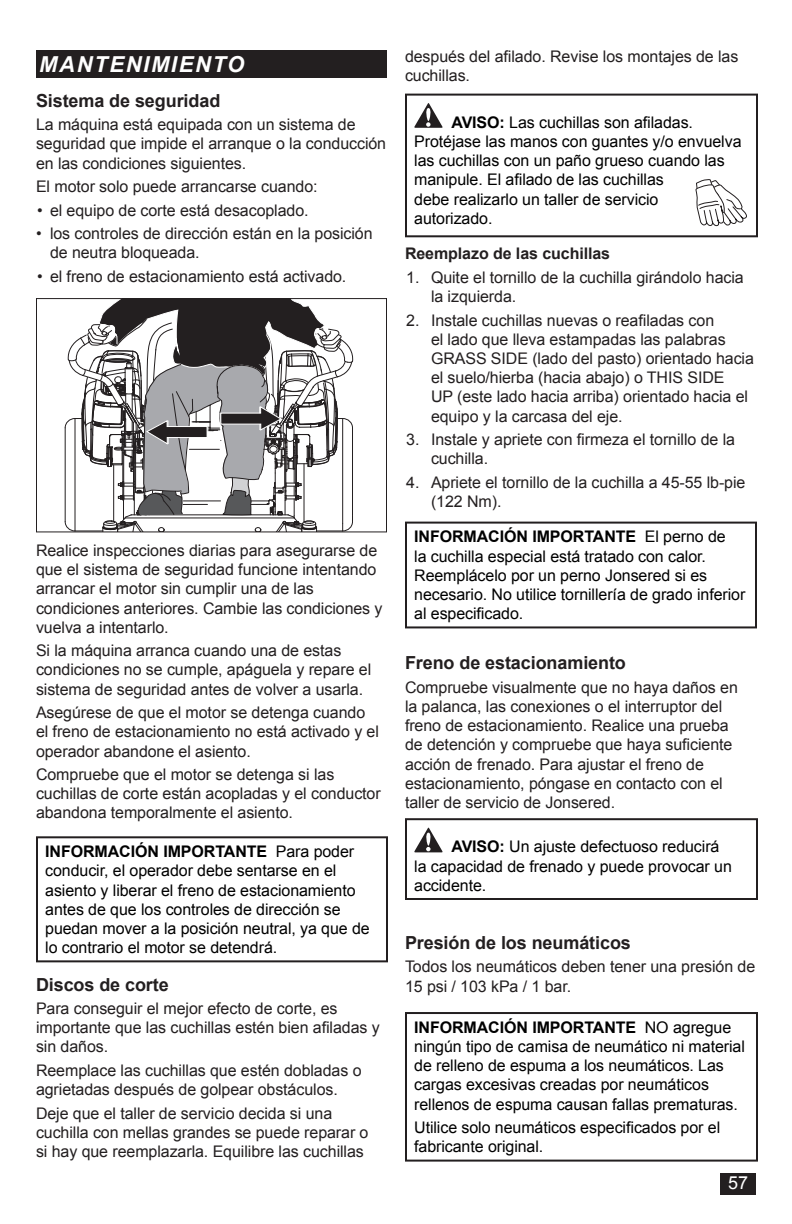
<style>
.page{position:relative;width:792px;height:1224px;background:#fff}
.page>*{position:absolute;margin:0;border:0;box-sizing:border-box;transform-origin:0 0}
.t1{font:italic 700 22px "Arial";letter-spacing:.075em;color:#fff}
.Head_9_SP{font:700 18px "Arial";letter-spacing:-.005em;color:#231f20}
.Head_9A_SP{font:700 18px "Arial";letter-spacing:-.005em;color:#231f20}
.t2{font:18px "Arial";color:#fff}
.Body_Text_SP{font:16px/19.2px "Arial";letter-spacing:-.005em;color:#231f20}
.Warning_SP{font:16px/19.2px "Arial";letter-spacing:-.005em;color:#000}
.Body_Bold_SP{font:700 16px "Arial";letter-spacing:-.005em;color:#231f20}
.s1{font-weight:700}
</style>
<div class="page">
<svg style="left:65px;top:299px;width:289px;height:233px"></svg>
<div style="left:36px;top:836px;width:352px;height:126px;border:2px solid #231f20"></div>
<svg style="left:414px;top:103px;width:29px;height:25px"></svg>
<div style="left:405px;top:94px;width:353px;height:143px;border:2px solid #231f20"></div>
<svg style="left:695px;top:179px;width:52px;height:47px"></svg>
<div style="left:405px;top:522px;width:352px;height:106px;border:2px solid #231f20"></div>
<svg style="left:414px;top:827px;width:29px;height:25px"></svg>
<div style="left:405px;top:818px;width:353px;height:82px;border:2px solid #231f20"></div>
<div style="left:405px;top:1012px;width:353px;height:150px;border:2px solid #231f20"></div>
<div style="left:721px;top:1174px;width:35px;height:21px;background:#231f20"></div>
<div style="left:36px;top:50px;width:351px;height:28px;background:#231f20"></div>
<h1 class="t1" style="left:39px;top:50px;width:207px">MANTENIMIENTO</h1>
<p class="Head_9_SP" style="left:36px;top:88px;width:186px">Sistema de seguridad</p>
<p class="Body_Text_SP" style="left:36px;top:115px;width:352px">La máquina está equipada con un sistema de seguridad que impide el arranque o la conducción en las condiciones siguientes.</p>
<p class="Body_Text_SP" style="left:36px;top:177px;width:283px">El motor solo puede arrancarse cuando:</p>
<p class="Body_Text_SP" style="left:37px;top:201px;width:273px">• el equipo de corte está desacoplado.</p>
<p class="Body_Text_SP" style="left:50px;top:224px;width:324px;text-indent:-14px">• los controles de dirección están en la posición de neutra bloqueada.</p>
<p class="Body_Text_SP" style="left:37px;top:267px;width:311px">• el freno de estacionamiento está activado.</p>
<p class="Body_Text_SP" style="left:36px;top:541px;width:348px">Realice inspecciones diarias para asegurarse de que el sistema de seguridad funcione intentando arrancar el motor sin cumplir una de las condiciones anteriores. Cambie las condiciones y vuelva a intentarlo.</p>
<p class="Body_Text_SP" style="left:36px;top:641px;width:337px">Si la máquina arranca cuando una de estas condiciones no se cumple, apáguela y repare el sistema de seguridad antes de volver a usarla.</p>
<p class="Body_Text_SP" style="left:36px;top:703px;width:345px">Asegúrese de que el motor se detenga cuando el freno de estacionamiento no está activado y el operador abandone el asiento.</p>
<p class="Body_Text_SP" style="left:36px;top:765px;width:346px">Compruebe que el motor se detenga si las cuchillas de corte están acopladas y el conductor abandona temporalmente el asiento.</p>
<p class="Warning_SP" style="left:45px;top:842px;width:326px"><span class="s1">INFORMACIÓN IMPORTANTE</span> Para poder conducir, el operador debe sentarse en el asiento y liberar el freno de estacionamiento antes de que los controles de dirección se puedan mover a la posición neutral, ya que de lo contrario el motor se detendrá.</p>
<p class="Head_9_SP" style="left:36px;top:972px;width:134px">Discos de corte</p>
<p class="Body_Text_SP" style="left:36px;top:999px;width:345px">Para conseguir el mejor efecto de corte, es importante que las cuchillas estén bien afiladas y sin daños.</p>
<p class="Body_Text_SP" style="left:36px;top:1061px;width:327px">Reemplace las cuchillas que estén dobladas o agrietadas después de golpear obstáculos.</p>
<p class="Body_Text_SP" style="left:36px;top:1104px;width:334px">Deje que el taller de servicio decida si una cuchilla con mellas grandes se puede reparar o si hay que reemplazarla. Equilibre las cuchillas</p>
<p class="Body_Text_SP" style="left:405px;top:47px;width:335px">después del afilado. Revise los montajes de las cuchillas.</p>
<p class="Warning_SP" style="left:414px;top:113px;width:329px;text-indent:37px"><span class="s1">AVISO:</span> Las cuchillas son afiladas.<br>Protéjase las manos con guantes y/o envuelva las cuchillas con un paño grueso cuando las manipule. El afilado de las cuchillas<br>debe realizarlo un taller de servicio<br>autorizado.</p>
<p class="Body_Bold_SP" style="left:405px;top:243px;width:207px">Reemplazo de las cuchillas</p>
<p class="Body_Text_SP" style="left:431px;top:268px;width:314px;text-indent:-25px">1. Quite el tornillo de la cuchilla girándolo hacia la izquierda.</p>
<p class="Body_Text_SP" style="left:431px;top:310px;width:325px;text-indent:-25px">2. Instale cuchillas nuevas o reafiladas con<br>el lado que lleva estampadas las palabras GRASS SIDE (lado del pasto) orientado hacia el suelo/hierba (hacia abajo) o THIS SIDE<br>UP (este lado hacia arriba) orientado hacia el equipo y la carcasa del eje.</p>
<p class="Body_Text_SP" style="left:431px;top:430px;width:306px;text-indent:-25px">3. Instale y apriete con firmeza el tornillo de la cuchilla.</p>
<p class="Body_Text_SP" style="left:431px;top:473px;width:316px;text-indent:-25px">4. Apriete el tornillo de la cuchilla a 45-55 lb-pie (122 Nm).</p>
<p class="Warning_SP" style="left:414px;top:527px;width:333px"><span class="s1">INFORMACIÓN IMPORTANTE</span> El perno de<br>la cuchilla especial está tratado con calor.<br>Reemplácelo por un perno Jonsered si es necesario. No utilice tornillería de grado inferior al especificado.</p>
<p class="Head_9_SP" style="left:405px;top:651px;width:222px">Freno de estacionamiento</p>
<p class="Body_Text_SP" style="left:405px;top:678px;width:334px">Compruebe visualmente que no haya daños en la palanca, las conexiones o el interruptor del freno de estacionamiento. Realice una prueba de detención y compruebe que haya suficiente acción de frenado. Para ajustar el freno de estacionamiento, póngase en contacto con el taller de servicio de Jonsered.</p>
<p class="Warning_SP" style="left:414px;top:837px;width:319px;text-indent:37px"><span class="s1">AVISO:</span> Un ajuste defectuoso reducirá la capacidad de frenado y puede provocar un accidente.</p>
<p class="Head_9A_SP" style="left:405px;top:930px;width:227px">Presión de los neumáticos</p>
<p class="Body_Text_SP" style="left:405px;top:957px;width:352px">Todos los neumáticos deben tener una presión de<br>15 psi / 103 kPa / 1 bar.</p>
<p class="Warning_SP" style="left:414px;top:1018px;width:332px"><span class="s1">INFORMACIÓN IMPORTANTE</span> NO agregue ningún tipo de camisa de neumático ni material de relleno de espuma a los neumáticos. Las cargas excesivas creadas por neumáticos rellenos de espuma causan fallas prematuras.</p>
<p class="Warning_SP" style="left:414px;top:1118px;width:308px">Utilice solo neumáticos especificados por el fabricante original.</p>
<p class="t2" style="left:728px;top:1171px;width:22px">57</p>
</div>
